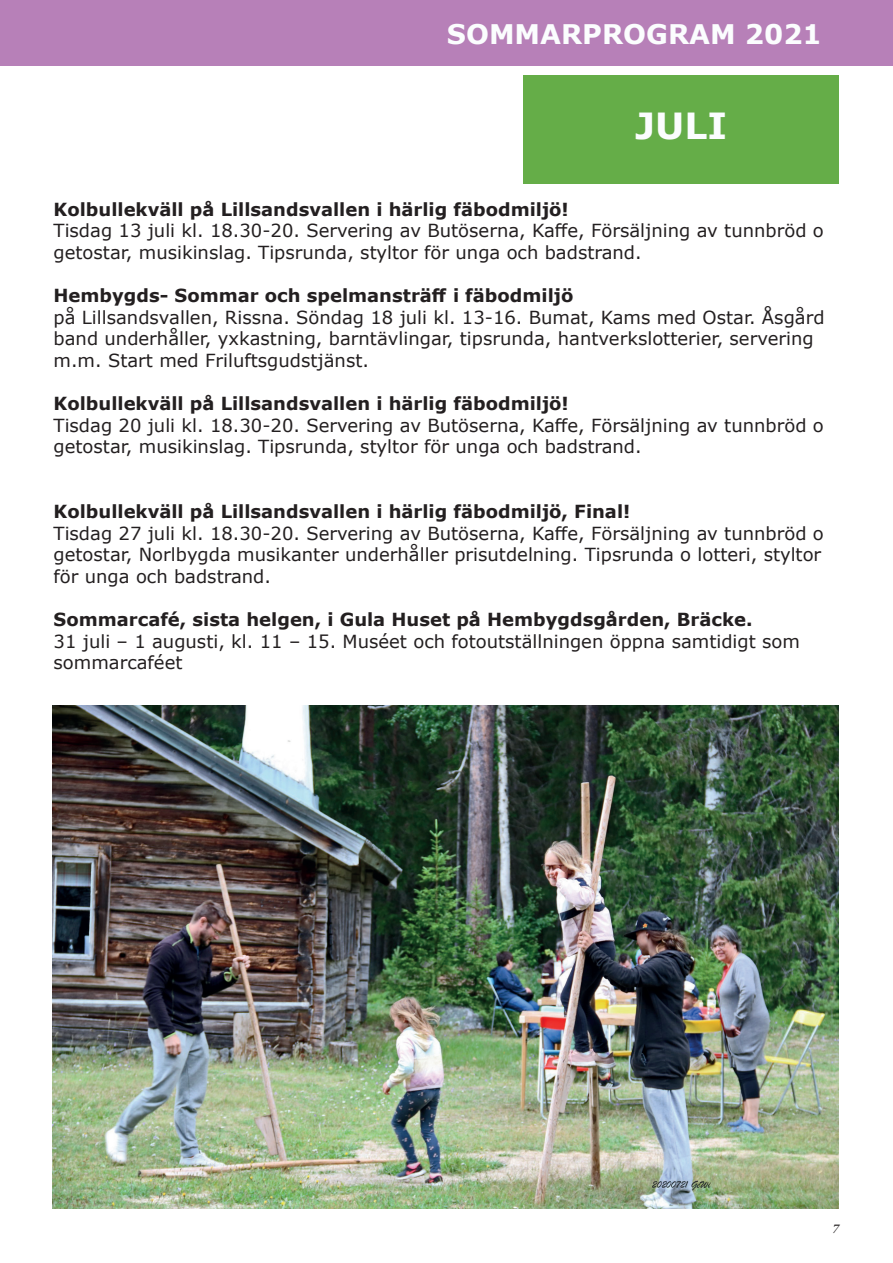
<style>
.page{position:relative;width:893px;height:1263px;background:#fff}
.page>*{position:absolute;margin:0;border:0;box-sizing:border-box;transform-origin:0 0}
.t1{font:700 36px "Verdana";color:#fbfdfe}
.t2{font:700 27px "Verdana";color:#fbfdfe}
.t3{font:18px/21.6px "Verdana";color:#231f20}
.t4{font:700 18px "Verdana";color:#231f20}
.t5{font:italic 12px "Georgia";color:#231f20}
</style>
<div class="page">
<div style="left:0;top:0;width:893px;height:66px;background:#b780b8"></div>
<div style="left:523px;top:75px;width:316px;height:109px;background:#65ad48"></div>
<img style="left:53px;top:705px;width:785px;height:504px">
<h2 class="t2" style="left:447px;top:15px;width:376px">SOMMARPROGRAM 2021</h2>
<h1 class="t1" style="left:635px;top:101px;width:93px">JULI</h1>
<p class="t4" style="left:54px;top:196px;width:517px">Kolbullekväll på Lillsandsvallen i härlig fäbodmiljö!</p>
<p class="t3" style="left:54px;top:220px;width:772px">Tisdag 13 juli kl. 18.30-20. Servering av Butöserna, Kaffe, Försäljning av tunnbröd o getostar, musikinslag. Tipsrunda, styltor för unga och badstrand.</p>
<p class="t4" style="left:54px;top:283px;width:521px">Hembygds- Sommar och spelmansträff i fäbodmiljö</p>
<p class="t3" style="left:54px;top:306px;width:772px">på Lillsandsvallen, Rissna. Söndag 18 juli kl. 13-16. Bumat, Kams med Ostar. Åsgård band underhåller, yxkastning, barntävlingar, tipsrunda, hantverkslotterier, servering m.m. Start med Friluftsgudstjänst.</p>
<p class="t4" style="left:54px;top:391px;width:517px">Kolbullekväll på Lillsandsvallen i härlig fäbodmiljö!</p>
<p class="t3" style="left:54px;top:414px;width:772px">Tisdag 20 juli kl. 18.30-20. Servering av Butöserna, Kaffe, Försäljning av tunnbröd o getostar, musikinslag. Tipsrunda, styltor för unga och badstrand.</p>
<p class="t4" style="left:54px;top:499px;width:578px">Kolbullekväll på Lillsandsvallen i härlig fäbodmiljö, Final!</p>
<p class="t3" style="left:54px;top:522px;width:772px">Tisdag 27 juli kl. 18.30-20. Servering av Butöserna, Kaffe, Försäljning av tunnbröd o getostar, Norlbygda musikanter underhåller prisutdelning. Tipsrunda o lotteri, styltor för unga och badstrand.</p>
<p class="t4" style="left:54px;top:607px;width:701px">Sommarcafé, sista helgen, i Gula Huset på Hembygdsgården, Bräcke.</p>
<p class="t3" style="left:54px;top:630px;width:748px">31 juli – 1 augusti, kl. 11 – 15. Muséet och fotoutställningen öppna samtidigt som sommarcaféet</p>
<p class="t5" style="left:833px;top:1219px;width:7px">7</p>
</div>
